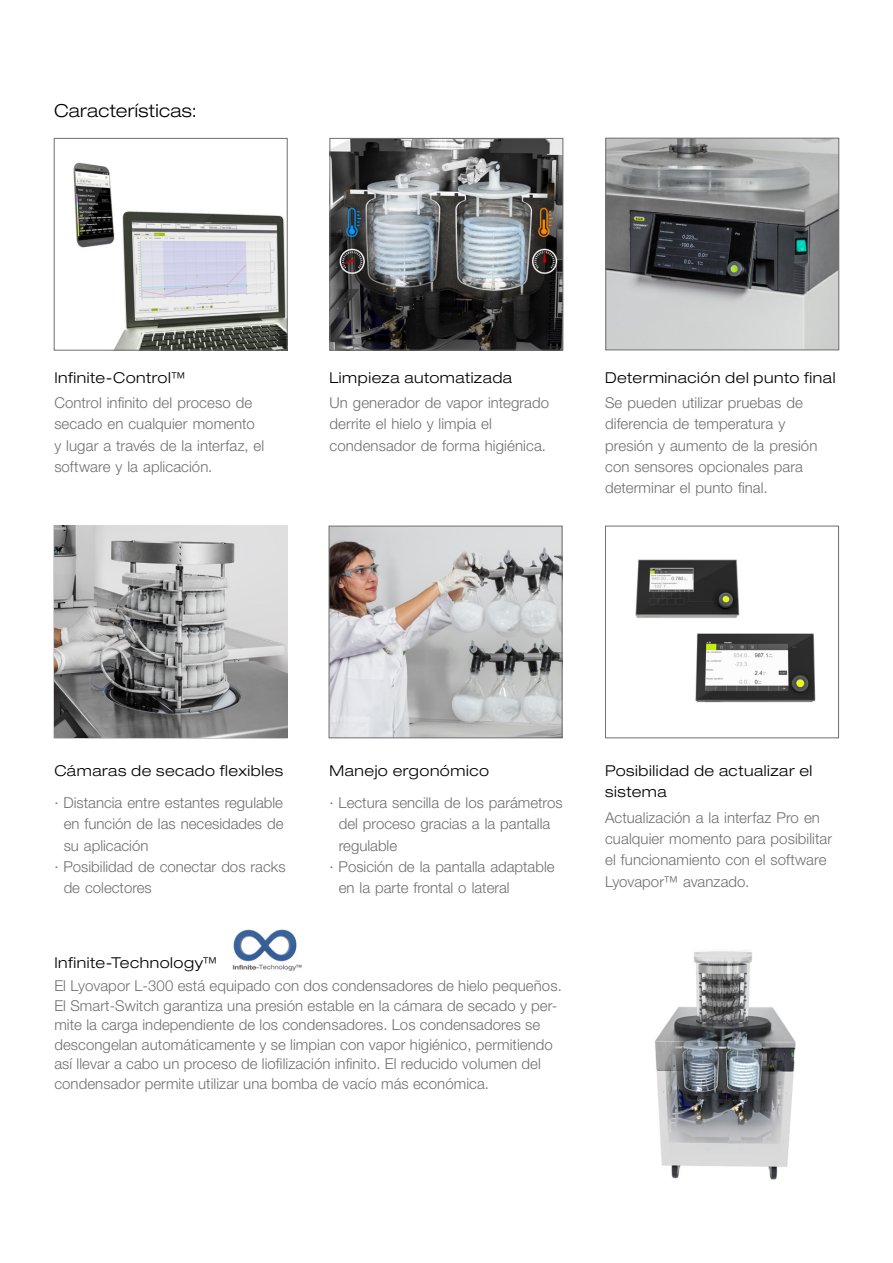
<style>
.page{position:relative;width:893px;height:1263px;background:#fff}
.page>*{position:absolute;margin:0;border:0;box-sizing:border-box;transform-origin:0 0}
.EN_Page_Subline{font:300 expanded 18px "Helvetica Neue LT Std";letter-spacing:.02em;color:#000}
.EN_picture_descripti{font:300 15px/21.3px "Helvetica Neue LT Std";letter-spacing:.005em;color:#706f6f}
.EN_Table_content_lef{font:300 15px/21.1px "Helvetica Neue LT Std";letter-spacing:.005em;color:#706f6f}
.EN_Title_small_down{font:300 expanded 15px/21.3px "Helvetica Neue LT Std";letter-spacing:.035em;color:#000}
</style>
<div class="page">
<img style="left:115px;top:211px;width:170px;height:137px">
<div style="left:54px;top:138px;width:233px;height:212px;border:1px solid #706f6f"></div>
<img style="left:332px;top:140px;width:229px;height:208px">
<div style="left:330px;top:138px;width:233px;height:212px;border:1px solid #706f6f"></div>
<div style="left:605px;top:526px;width:234px;height:212px;border:1px solid #706f6f"></div>
<img style="left:331px;top:528px;width:229px;height:208px">
<div style="left:329px;top:526px;width:233px;height:212px;border:1px solid #706f6f"></div>
<img style="left:608px;top:140px;width:229px;height:208px">
<div style="left:606px;top:138px;width:233px;height:212px;border:1px solid #706f6f"></div>
<img style="left:54px;top:526px;width:234px;height:211px">
<img style="left:655px;top:950px;width:141px;height:230px">
<img style="left:73px;top:162px;width:47px;height:89px">
<img style="left:695px;top:633px;width:121px;height:70px">
<img style="left:635px;top:559px;width:105px;height:59px">
<img style="left:232px;top:930px;width:70px;height:41px">
<p class="EN_Page_Subline" style="left:54px;top:100px;width:144px">Características:</p>
<p class="EN_Title_small_down" style="left:54px;top:367px;width:133px">Infinite-Control™</p>
<p class="EN_Table_content_lef" style="left:54px;top:392px;width:211px">Control infinito del proceso de secado en cualquier momento y lugar a través de la interfaz, el software y la aplicación.</p>
<p class="EN_Title_small_down" style="left:329px;top:367px;width:184px">Limpieza automatizada</p>
<p class="EN_Table_content_lef" style="left:329px;top:392px;width:221px">Un generador de vapor integrado derrite el hielo y limpia el condensador de forma higiénica.</p>
<p class="EN_Title_small_down" style="left:605px;top:367px;width:232px">Determinación del punto final</p>
<p class="EN_Table_content_lef" style="left:605px;top:392px;width:214px">Se pueden utilizar pruebas de diferencia de temperatura y presión y aumento de la presión con sensores opcionales para determinar el punto final.</p>
<p class="EN_Title_small_down" style="left:54px;top:760px;width:230px">Cámaras de secado flexibles</p>
<p class="EN_picture_descripti" style="left:64px;top:792px;width:221px;text-align:justify;text-indent:-9px">∙ Distancia entre estantes regulable en función de las necesidades de su aplicación</p>
<p class="EN_picture_descripti" style="left:64px;top:855px;width:223px;text-indent:-9px">∙ Posibilidad de conectar dos racks de colectores</p>
<p class="EN_Title_small_down" style="left:329px;top:760px;width:161px">Manejo ergonómico</p>
<p class="EN_picture_descripti" style="left:339px;top:792px;width:225px;text-indent:-9px">∙ Lectura sencilla de los parámetros del proceso gracias a la pantalla regulable</p>
<p class="EN_picture_descripti" style="left:339px;top:855px;width:217px;text-indent:-9px">∙ Posición de la pantalla adaptable en la parte frontal o lateral</p>
<p class="EN_Title_small_down" style="left:54px;top:951px;width:165px">Infinite-Technology™</p>
<p class="EN_picture_descripti" style="left:54px;top:976px;width:509px;line-height:19.5px">El Lyovapor L-300 está equipado con dos condensadores de hielo pequeños.<br>El Smart-Switch garantiza una presión estable en la cámara de secado y per&shy;mite la carga independiente de los condensadores. Los condensadores se descongelan automáticamente y se limpian con vapor higiénico, permitiendo así llevar a cabo un proceso de liofilización infinito. El reducido volumen del condensador permite utilizar una bomba de vacío más económica.</p>
<p class="EN_Title_small_down" style="left:605px;top:760px;width:209px">Posibilidad de actualizar el sistema</p>
<p class="EN_Table_content_lef" style="left:605px;top:807px;width:229px">Actualización a la interfaz Pro en cualquier momento para posibilitar el funcionamiento con el software<br>Lyovapor™ avanzado.</p>
</div>
